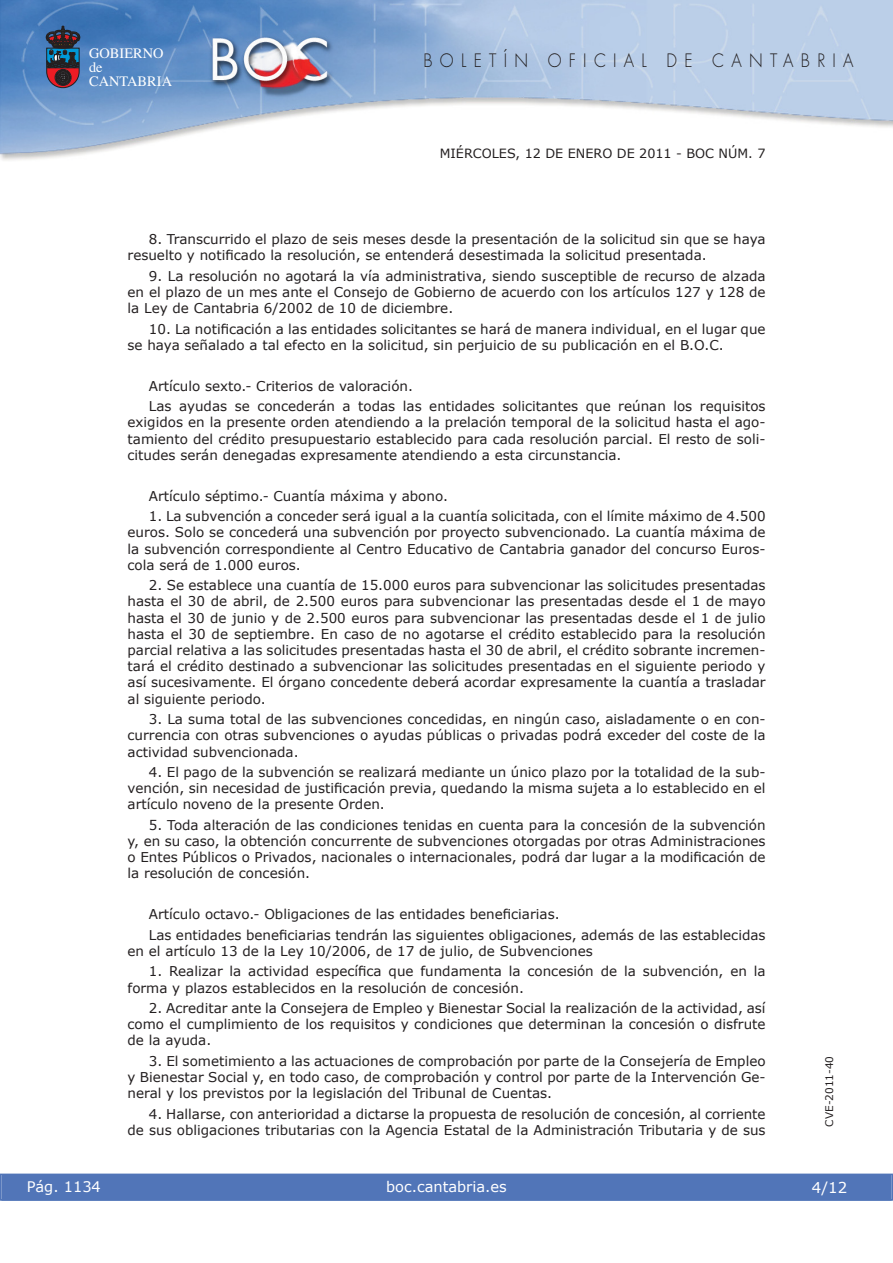
<style>
.page{position:relative;width:893px;height:1263px;background:#fff}
.page>*{position:absolute;margin:0;border:0;box-sizing:border-box;transform-origin:0 0}
.t1{font:300 18px "Futura";letter-spacing:.45em;color:#231f20;scale:.9 1}
.t2{font:15px "Verdana";color:#fff}
.t3{font:14.55px "Verdana";color:#fff}
.t4{font:14.4px/14.1px "Times";color:#fff}
.t5{font:13.5px/16.2px "Verdana";color:#231f20;text-align:justify}
.t6{font:12.75px "Verdana";color:#231f20}
.t7{font:10.5px "Verdana";color:#231f20}
</style>
<div class="page">
<div style="left:1px;top:1174px;width:890px;height:27px;background:#5175b8"></div>
<div style="left:0;top:1174px;width:893px;height:27px;border:1px solid #5175b8"></div>
<img style="left:0;top:0;width:893px;height:161px">
<svg style="left:46px;top:26px;width:34px;height:62px"></svg>
<p class="t4" style="left:89px;top:47px;width:85px">GOBIERNO de<br>CANTABRIA</p>
<h1 class="t1" style="left:423px;top:52px;width:479px">BOLETÍN OFICIAL DE CANTABRIA</h1>
<p class="t6" style="left:440px;top:145px;width:327px">MIÉRCOLES, 12 DE ENERO DE 2011 - BOC NÚM. 7</p>
<p class="t5" style="left:128px;top:231px;width:639px;text-indent:21px">8. Transcurrido el plazo de seis meses desde la presentación de la solicitud sin que se haya resuelto y notificado la resolución, se entenderá desestimada la solicitud presentada.</p>
<p class="t5" style="left:128px;top:267px;width:639px;text-indent:21px">9. La resolución no agotará la vía administrativa, siendo susceptible de recurso de alzada en el plazo de un mes ante el Consejo de Gobierno de acuerdo con los artículos 127 y 128 de la Ley de Cantabria 6/2002 de 10 de diciembre.</p>
<p class="t5" style="left:128px;top:320px;width:639px;text-indent:21px">10. La notificación a las entidades solicitantes se hará de manera individual, en el lugar que se haya señalado a tal efecto en la solicitud, sin perjuicio de su publicación en el B.O.C.</p>
<p class="t5" style="left:149px;top:375px;width:618px;line-height:20.4px">Artículo sexto.- Criterios de valoración.<br>Las ayudas se concederán a todas las entidades solicitantes que reúnan los requisitos</p>
<p class="t5" style="left:128px;top:414px;width:639px">exigidos en la presente orden atendiendo a la prelación temporal de la solicitud hasta el ago&shy;tamiento del crédito presupuestario establecido para cada resolución parcial. El resto de soli&shy;citudes serán denegadas expresamente atendiendo a esta circunstancia.</p>
<p class="t5" style="left:149px;top:487px;width:301px">Artículo séptimo.- Cuantía máxima y abono.</p>
<p class="t5" style="left:128px;top:508px;width:639px;text-indent:21px">1. La subvención a conceder será igual a la cuantía solicitada, con el límite máximo de 4.500 euros. Solo se concederá una subvención por proyecto subvencionado. La cuantía máxima de la subvención correspondiente al Centro Educativo de Cantabria ganador del concurso Euros&shy;cola será de 1.000 euros.</p>
<p class="t5" style="left:128px;top:577px;width:640px;text-indent:21px">2. Se establece una cuantía de 15.000 euros para subvencionar las solicitudes presentadas hasta el 30 de abril, de 2.500 euros para subvencionar las presentadas desde el 1 de mayo hasta el 30 de junio y de 2.500 euros para subvencionar las presentadas desde el 1 de julio hasta el 30 de septiembre. En caso de no agotarse el crédito establecido para la resolución parcial relativa a las solicitudes presentadas hasta el 30 de abril, el crédito sobrante incremen&shy;tará el crédito destinado a subvencionar las solicitudes presentadas en el siguiente periodo y así sucesivamente. El órgano concedente deberá acordar expresamente la cuantía a trasladar al siguiente periodo.</p>
<p class="t5" style="left:128px;top:711px;width:639px;text-indent:21px">3. La suma total de las subvenciones concedidas, en ningún caso, aisladamente o en con&shy;currencia con otras subvenciones o ayudas públicas o privadas podrá exceder del coste de la actividad subvencionada.</p>
<p class="t5" style="left:128px;top:763px;width:639px;text-indent:21px">4. El pago de la subvención se realizará mediante un único plazo por la totalidad de la sub&shy;vención, sin necesidad de justificación previa, quedando la misma sujeta a lo establecido en el artículo noveno de la presente Orden.</p>
<p class="t5" style="left:128px;top:816px;width:639px;text-indent:21px">5. Toda alteración de las condiciones tenidas en cuenta para la concesión de la subvención y, en su caso, la obtención concurrente de subvenciones otorgadas por otras Administraciones o Entes Públicos o Privados, nacionales o internacionales, podrá dar lugar a la modificación de la resolución de concesión.</p>
<p class="t5" style="left:149px;top:904px;width:618px;line-height:20.4px">Artículo octavo.- Obligaciones de las entidades beneficiarias.<br>Las entidades beneficiarias tendrán las siguientes obligaciones, además de las establecidas</p>
<p class="t5" style="left:128px;top:942px;width:467px">en el artículo 13 de la Ley 10/2006, de 17 de julio, de Subvenciones</p>
<p class="t5" style="left:128px;top:963px;width:639px;text-indent:21px">1. Realizar la actividad específica que fundamenta la concesión de la subvención, en la forma y plazos establecidos en la resolución de concesión.</p>
<p class="t5" style="left:128px;top:1000px;width:639px;text-indent:21px">2. Acreditar ante la Consejera de Empleo y Bienestar Social la realización de la actividad, así como el cumplimiento de los requisitos y condiciones que determinan la concesión o disfrute de la ayuda.</p>
<p class="t5" style="left:128px;top:1052px;width:639px;text-indent:21px">3. El sometimiento a las actuaciones de comprobación por parte de la Consejería de Empleo y Bienestar Social y, en todo caso, de comprobación y control por parte de la Intervención Ge&shy;neral y los previstos por la legislación del Tribunal de Cuentas.</p>
<p class="t5" style="left:128px;top:1105px;width:639px;text-align:right">4. Hallarse, con anterioridad a dictarse la propuesta de resolución de concesión, al corriente<br>de sus obligaciones tributarias con la Agencia Estatal de la Administración Tributaria y de sus</p>
<p class="t3" style="left:27px;top:1177px;width:76px">Pág. 1134</p>
<p class="t3" style="left:386px;top:1178px;width:122px">boc.cantabria.es</p>
<p class="t7" style="left:823px;top:1127px;width:72px;rotate:-90deg">CVE-2011-40</p>
<p class="t2" style="left:812px;top:1178px;width:37px">4/12</p>
</div>
